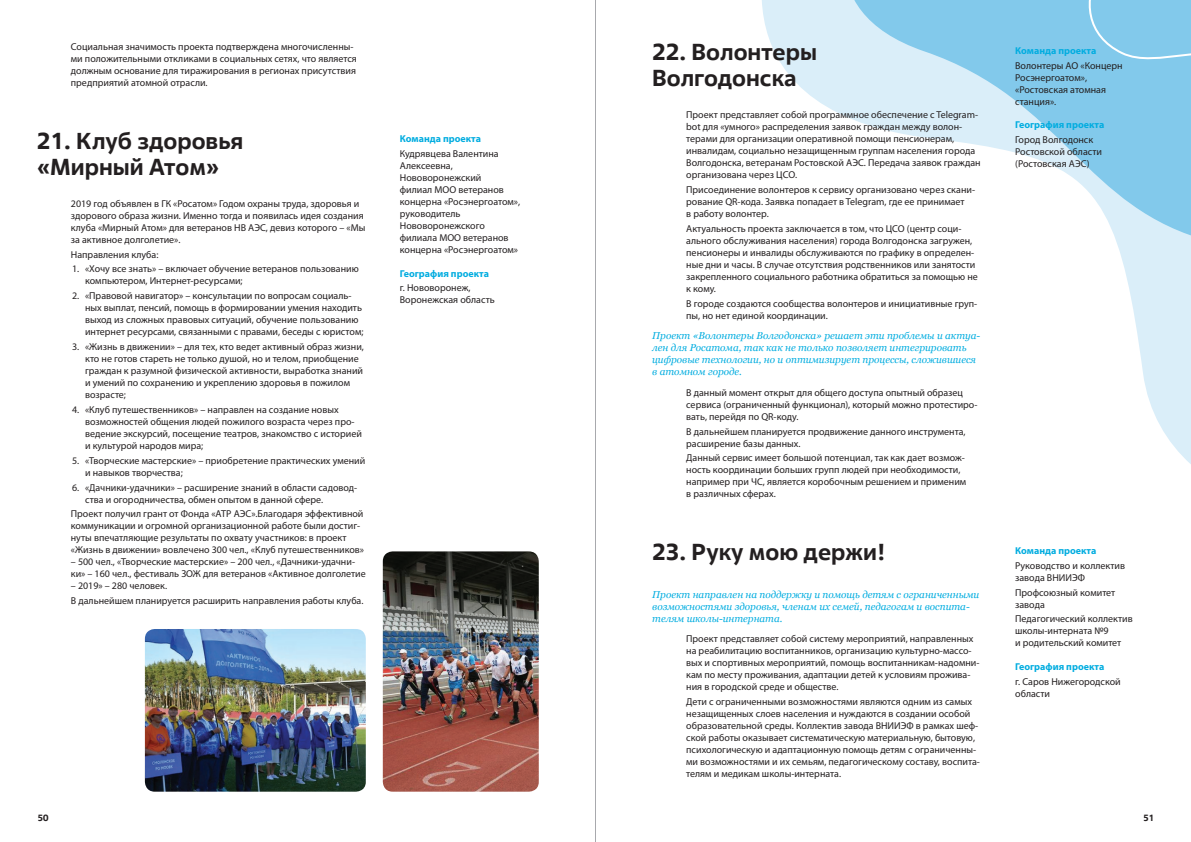
<style>
.page{position:relative;width:1191px;height:842px;background:#fff}
.page>*{position:absolute;margin:0;border:0;box-sizing:border-box;transform-origin:0 0}
.t1{font:700 23px/26px "Rosatom";color:#231f20}
.t2{font:10px/12px "Myriad Pro";color:#231f20}
.t3{font:italic 10px/12px "Georgia";color:#03ade0}
.t4{font:700 10px "Myriad Pro";color:#03ade0}
.t5{font:700 9px "Rosatom";color:#231f20}
</style>
<div class="page">
<svg style="left:762px;top:0;width:429px;height:464px"></svg>
<svg style="left:800px;top:0;width:282px;height:267px"></svg>
<svg style="left:1082px;top:0;width:109px;height:337px"></svg>
<img style="left:383px;top:551px;width:156px;height:241px">
<img style="left:145px;top:629px;width:221px;height:163px">
<hr style="left:595px;top:0;width:1px;height:842px;background:#a8a9ad">
<p class="t2" style="left:71px;top:41px;width:287px">Социальная значимость проекта подтверждена многочисленны&shy;ми положительными откликами в социальных сетях, что является должным основание для тиражирования в регионах присутствия предприятий атомной отрасли.</p>
<h1 class="t1" style="left:37px;top:128px;width:208px">21. Клуб здоровья «Мирный Атом»</h1>
<p class="t2" style="left:71px;top:197px;width:296px">2019 год объявлен в ГК «Росатом» Годом охраны труда, здоровья и здорового образа жизни. Именно тогда и появилась идея создания клуба «Мирный Атом» для ветеранов НВ АЭС, девиз которого – «Мы за активное долголетие».</p>
<p class="t2" style="left:71px;top:248px;width:89px">Направления клуба:</p>
<p class="t2" style="left:85px;top:263px;width:275px;text-indent:-13px">1. «Хочу все знать» – включает обучение ветеранов пользованию компьютером, Интернет-ресурсами;</p>
<p class="t2" style="left:85px;top:290px;width:280px;text-indent:-13px">2. «Правовой навигатор» – консультации по вопросам социаль&shy;ных выплат, пенсий, помощь в формировании умения находить выход из сложных правовых ситуаций, обучение пользованию интернет ресурсами, связанными с правами, беседы с юристом;</p>
<p class="t2" style="left:85px;top:341px;width:280px;text-indent:-13px">3. «Жизнь в движении» – для тех, кто ведет активный образ жизни, кто не готов стареть не только душой, но и телом, приобщение граждан к разумной физической активности, выработка знаний и умений по сохранению и укреплению здоровья в пожилом возрасте;</p>
<p class="t2" style="left:85px;top:403px;width:278px;text-indent:-13px">4. «Клуб путешественников» – направлен на создание новых возможностей общения людей пожилого возраста через про&shy;ведение экскурсий, посещение театров, знакомство с историей и культурой народов мира;</p>
<p class="t2" style="left:85px;top:454px;width:282px;text-indent:-13px">5. «Творческие мастерские» – приобретение практических умений и навыков творчества;</p>
<p class="t2" style="left:85px;top:481px;width:274px;text-indent:-13px">6. «Дачники-удачники» – расширение знаний в области садовод&shy;ства и огородничества, обмен опытом в данной сфере.</p>
<p class="t2" style="left:71px;top:508px;width:295px">Проект получил грант от Фонда «АТР АЭС».Благодаря эффективной коммуникации и огромной организационной работе были достиг&shy;нуты впечатляющие результаты по охвату участников: в проект «Жизнь в движении» вовлечено 300 чел., «Клуб путешественников»</p>
<p class="t2" style="left:71px;top:556px;width:296px">– 500 чел., «Творческие мастерские» – 200 чел., «Дачники-удачни&shy;ки» – 160 чел., фестиваль ЗОЖ для ветеранов «Активное долголетие</p>
<p class="t2" style="left:71px;top:578px;width:294px;line-height:14.8px">– 2019» – 280 человек.<br>В дальнейшем планируется расширить направления работы клуба.</p>
<p class="t4" style="left:400px;top:132px;width:83px">Команда проекта</p>
<p class="t2" style="left:400px;top:148px;width:122px">Кудрявцева Валентина<br>Алексеевна,<br>Нововоронежский<br>филиал МОО ветеранов концерна «Росэнергоатом», руководитель<br>Нововоронежского филиала МОО ветеранов концерна «Росэнергоатом»</p>
<p class="t4" style="left:400px;top:267px;width:91px">География проекта</p>
<p class="t2" style="left:400px;top:282px;width:96px">г. Нововоронеж,<br>Воронежская область</p>
<h1 class="t1" style="left:652px;top:39px;width:166px">22. Волонтеры<br>Волгодонска</h1>
<p class="t2" style="left:686px;top:109px;width:296px">Проект представляет собой программное обеспечение с Telegram&shy;bot для «умного» распределения заявок граждан между волон&shy;терами для организации оперативной помощи пенсионерам, инвалидам, социально незащищенным группам населения города Волгодонска, ветеранам Ростовской АЭС. Передача заявок граждан организована через ЦСО.</p>
<p class="t2" style="left:686px;top:184px;width:290px">Присоединение волонтеров к сервису организовано через скани&shy;рование QR-кода. Заявка попадает в Telegram, где ее принимает<br>в работу волонтер.</p>
<p class="t2" style="left:686px;top:222px;width:293px">Актуальность проекта заключается в том, что ЦСО (центр соци&shy;ального обслуживания населения) города Волгодонска загружен, пенсионеры и инвалиды обслуживаются по графику в определен&shy;ные дни и часы. В случае отсутствия родственников или занятости закрепленного социального работника обратиться за помощью не к кому.</p>
<p class="t2" style="left:686px;top:297px;width:292px">В городе создаются сообщества волонтеров и инициативные груп&shy;пы, но нет единой координации.</p>
<p class="t3" style="left:652px;top:330px;width:329px">Проект «Волонтеры Волгодонска» решает эти проблемы и актуа&shy;лен для Росатома, так как не только позволяет интегрировать цифровые технологии, но и оптимизирует процессы, сложившиеся в атомном городе.</p>
<p class="t2" style="left:686px;top:386px;width:293px">В данный момент открыт для общего доступа опытный образец сервиса (ограниченный функционал), который можно протестиро&shy;вать, перейдя по QR-коду.</p>
<p class="t2" style="left:686px;top:425px;width:281px">В дальнейшем планируется продвижение данного инструмента, расширение базы данных.</p>
<p class="t2" style="left:686px;top:452px;width:282px">Данный сервис имеет большой потенциал, так как дает возмож&shy;ность координации больших групп людей при необходимости, например при ЧС, является коробочным решением и применим в различных сферах.</p>
<h1 class="t1" style="left:652px;top:539px;width:235px">23. Руку мою держи!</h1>
<p class="t3" style="left:652px;top:588px;width:328px">Проект направлен на поддержку и помощь детям с ограниченными возможностями здоровья, членам их семей, педагогам и воспита&shy;телям школы-интерната.</p>
<p class="t2" style="left:686px;top:633px;width:295px">Проект представляет собой систему мероприятий, направленных на реабилитацию воспитанников, организацию культурно-массо&shy;вых и спортивных мероприятий, помощь воспитанникам-надомни&shy;кам по месту проживания, адаптации детей к условиям прожива&shy;ния в городской среде и обществе.</p>
<p class="t2" style="left:686px;top:696px;width:295px">Дети с ограниченными возможностями являются одним из самых незащищенных слоев населения и нуждаются в создании особой образовательной среды. Коллектив завода ВНИИЭФ в рамках шеф&shy;ской работы оказывает систематическую материальную, бытовую, психологическую и адаптационную помощь детям с ограниченны&shy;ми возможностями и их семьям, педагогическому составу, воспита&shy;телям и медикам школы-интерната.</p>
<p class="t4" style="left:1015px;top:44px;width:83px">Команда проекта</p>
<p class="t2" style="left:1015px;top:59px;width:109px">Волонтеры АО «Концерн<br>Росэнергоатом», «Ростовская атомная станция».</p>
<p class="t4" style="left:1015px;top:118px;width:91px">География проекта</p>
<p class="t2" style="left:1015px;top:133px;width:88px">Город Волгодонск<br>Ростовской области (Ростовская АЭС)</p>
<p class="t4" style="left:1015px;top:544px;width:83px">Команда проекта</p>
<p class="t2" style="left:1015px;top:559px;width:111px">Руководство и коллектив завода ВНИИЭФ</p>
<p class="t2" style="left:1015px;top:586px;width:102px">Профсоюзный комитет завода</p>
<p class="t2" style="left:1015px;top:613px;width:119px">Педагогический коллектив школы-интерната №9<br>и родительский комитет</p>
<p class="t4" style="left:1015px;top:660px;width:91px">География проекта</p>
<p class="t2" style="left:1015px;top:675px;width:107px">г. Саров Нижегородской области</p>
<p class="t5" style="left:38px;top:812px;width:12px">50</p>
<p class="t5" style="left:1143px;top:812px;width:12px">51</p>
</div>
